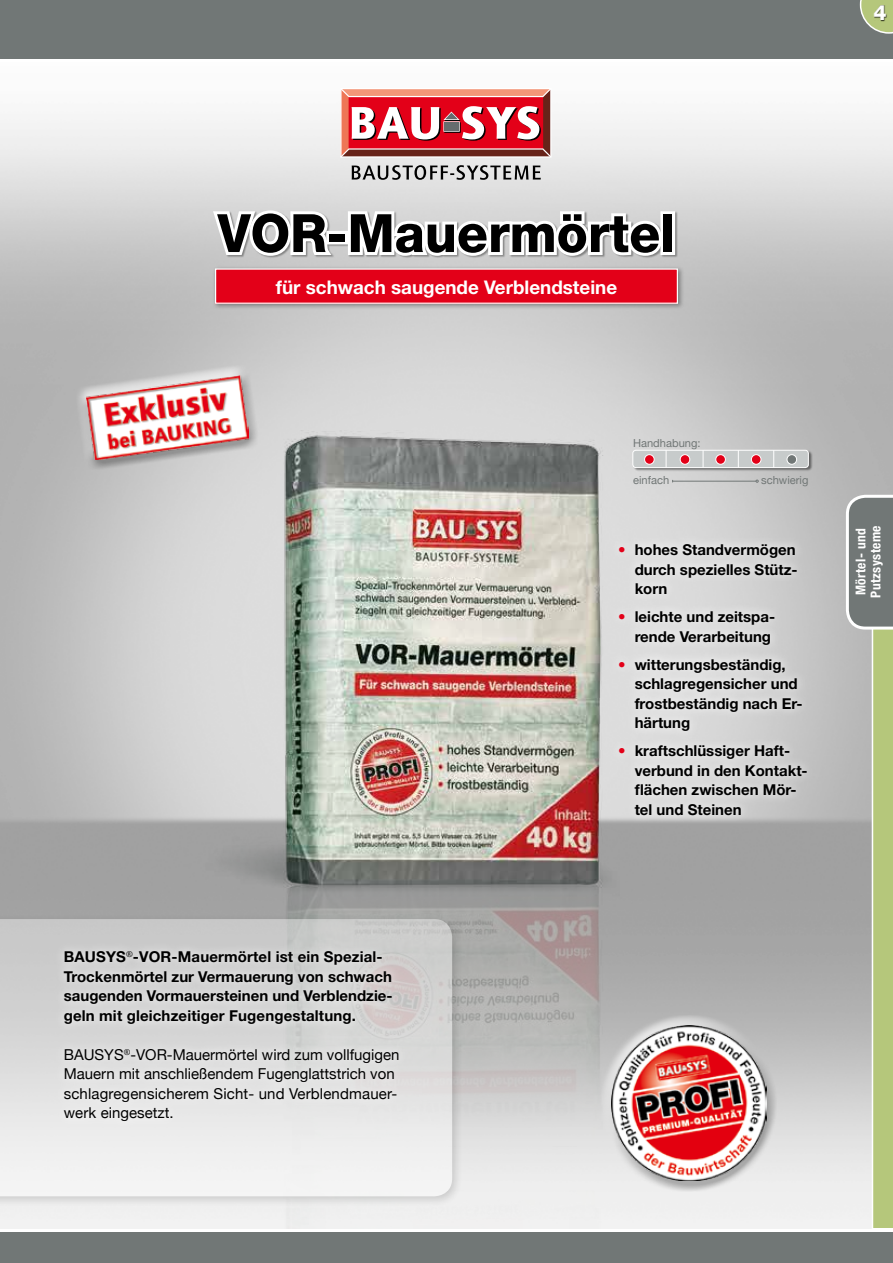
<style>
.page{position:relative;width:893px;height:1263px;background:#fff}
.page>*{position:absolute;margin:0;border:0;box-sizing:border-box;transform-origin:0 0}
.t1{font:800 52.95px "Helvetica Neue";color:#000;scale:.96 1}
.t2{font:800 21px "Helvetica Neue";color:#fff}
.t3{font:700 18.9px "Helvetica Neue LT Std";color:#fff}
.t4{font:700 15px/19.5px "Helvetica Neue LT Std";color:#000}
.t5{font:15px/19.5px "Helvetica Neue";color:#000}
.t6{font:700 condensed 13.5px/15px "Helvetica Neue";letter-spacing:.03em;color:#fff}
.t7{font:11.1px "Helvetica Neue";color:#717776}
.t8{font:11.1px "Helvetica Neue LT Std";color:#717776}
.s1{color:#e30018}
</style>
<div class="page">
<img style="left:0;top:119px;width:893px;height:1110px">
<div style="left:0;top:0;width:893px;height:60px;background:#717776"></div>
<hr style="left:0;top:59px;width:893px;height:2px;background:#fff">
<div style="left:0;top:1230px;width:893px;height:33px;background:#717776"></div>
<hr style="left:0;top:1229px;width:893px;height:2px;background:#fff">
<svg style="left:352px;top:165px;width:189px;height:15px;background:#9b9b9b"></svg>
<div style="left:340px;top:88px;width:211px;height:70px;border:1px solid #fff"></div>
<svg style="left:341px;top:89px;width:210px;height:68px"></svg>
<svg style="left:860px;top:0;width:33px;height:34px"></svg>
<div style="left:874px;top:5px;width:14px;height:16px;background:#000;opacity:.76"></div>
<div style="left:0;top:914px;width:464px;height:293px;background:#000;opacity:.35"></div>
<svg style="left:0;top:919px;width:452px;height:277px"></svg>
<div style="left:601px;top:1015px;width:163px;height:130px;background:#fff;opacity:.75"></div>
<div style="left:612px;top:1050px;width:165px;height:142px;background:#000;opacity:.28"></div>
<img style="left:611px;top:1025px;width:155px;height:156px">
<div style="left:76px;top:365px;width:173px;height:101px;background:#fff;opacity:.75"></div>
<div style="left:86px;top:369px;width:173px;height:102px;background:#000;opacity:.28"></div>
<img style="left:86px;top:375px;width:163px;height:85px">
<svg style="left:846px;top:495px;width:47px;height:734px;background:#b1b89d"></svg>
<div style="left:55px;top:942px;width:353px;height:189px;background:linear-gradient(to bottom,#d0d0cf,#eaeaea)"></div>
<svg style="left:610px;top:535px;width:205px;height:289px;background:#d8d8d8"></svg>
<hr style="left:673px;top:481px;width:83px;height:1px;background:#717776">
<div style="left:633px;top:450px;width:179px;height:22px;background:#000;opacity:.46"></div>
<div style="left:633px;top:450px;width:175px;height:18px;background:#c7cbcb;border-radius:3px"></div>
<div style="left:633px;top:450px;width:176px;height:18px;border:1px solid #fff;border-radius:3px"></div>
<div style="left:645px;top:455px;width:9px;height:9px;background:#e30018;border-radius:50%"></div>
<div style="left:644px;top:454px;width:10px;height:10px;border:1px solid #fff;border-radius:50%"></div>
<div style="left:680px;top:455px;width:10px;height:9px;background:#e30018;border-radius:50%"></div>
<div style="left:680px;top:454px;width:10px;height:10px;border:1px solid #fff;border-radius:50%"></div>
<div style="left:716px;top:455px;width:9px;height:9px;background:#e30018;border-radius:50%"></div>
<div style="left:715px;top:454px;width:11px;height:10px;border:1px solid #fff;border-radius:50%"></div>
<div style="left:751px;top:455px;width:10px;height:9px;background:#e30018;border-radius:50%"></div>
<div style="left:751px;top:454px;width:10px;height:10px;border:1px solid #fff;border-radius:50%"></div>
<div style="left:787px;top:455px;width:10px;height:9px;background:#717776;border-radius:50%"></div>
<div style="left:787px;top:454px;width:10px;height:10px;border:1px solid #fff;border-radius:50%"></div>
<svg style="left:666px;top:450px;width:1px;height:18px"></svg>
<svg style="left:703px;top:450px;width:1px;height:18px"></svg>
<svg style="left:738px;top:450px;width:1px;height:18px"></svg>
<svg style="left:773px;top:450px;width:1px;height:18px"></svg>
<svg style="left:209px;top:207px;width:130px;height:52px"></svg>
<div style="left:326px;top:231px;width:22px;height:13px;border:6px solid #fff"></div>
<svg style="left:345px;top:208px;width:321px;height:51px"></svg>
<div style="left:660px;top:211px;width:15px;height:44px;border:6px solid #fff"></div>
<div style="left:212px;top:265px;width:472px;height:45px;background:#000;opacity:.35"></div>
<div style="left:216px;top:269px;width:461px;height:34px;background:#e30018"></div>
<div style="left:215px;top:268px;width:463px;height:36px;border:1px solid #fff"></div>
<h2 class="t2" style="left:874px;top:0;width:15px">4</h2>
<h1 class="t1" style="left:218px;top:202px;width:478px">VOR-Mauermörtel</h1>
<p class="t3" style="left:276px;top:275px;width:343px">für schwach saugende Verblendsteine</p>
<p class="t4" style="left:64px;top:947px;width:330px">BAUSYS<sup>®</sup>-VOR-Mauermörtel ist ein Spezial-Trockenmörtel zur Vermauerung von schwach saugenden Vormauersteinen und Verblendzie&shy;geln mit gleichzeitiger Fugengestaltung.</p>
<p class="t5" style="left:64px;top:1046px;width:337px">BAUSYS<sup>®</sup>-VOR-Mauermörtel wird zum vollfugigen Mauern mit anschließendem Fugenglattstrich von schlagregensicherem Sicht- und Verblendmauer&shy;werk eingesetzt.</p>
<p class="t8" style="left:633px;top:437px;width:69px">Handhabung:</p>
<p class="t7" style="left:633px;top:472px;width:38px">einfach</p>
<p class="t7" style="left:761px;top:472px;width:49px">schwierig</p>
<p class="t4" style="left:635px;top:540px;width:165px;text-indent:-16px"><span class="s1">•</span> hohes Standvermögen durch spezielles Stütz&shy;korn</p>
<p class="t4" style="left:618px;top:607px;width:159px;text-align:right"><span class="s1">•</span> leichte und zeitspa&shy;rende Verarbeitung</p>
<p class="t4" style="left:635px;top:654px;width:170px;text-indent:-16px"><span class="s1">•</span> witterungsbeständig, schlagregensicher und frostbeständig nach Er&shy;härtung</p>
<p class="t4" style="left:635px;top:741px;width:175px;text-indent:-16px"><span class="s1">•</span> kraftschlüssiger Haft&shy;verbund in den Kontakt&shy;flächen zwischen Mör&shy;tel und Steinen</p>
<p class="t6" style="left:852px;top:598px;width:74px;rotate:-90deg">Mörtel- und<br>Putzsysteme</p>
</div>
